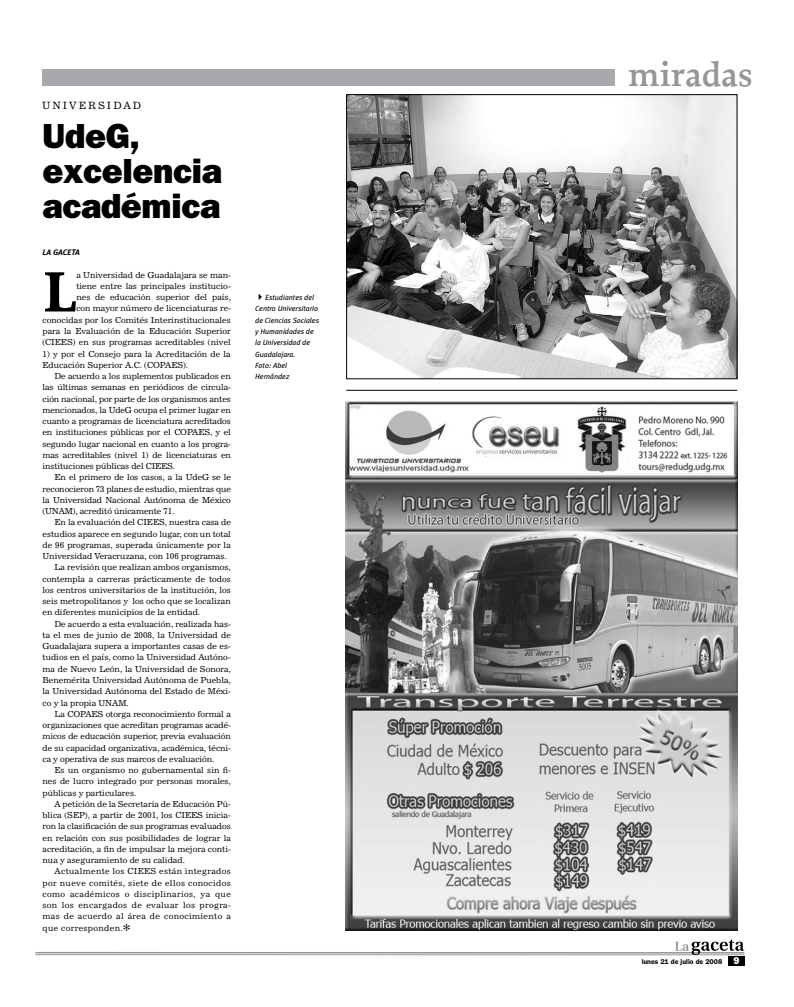
<style>
.page{position:relative;width:794px;height:1007px;background:#fff}
.page>*{position:absolute;margin:0;border:0;box-sizing:border-box;transform-origin:0 0}
.t1{font:700 59.9px "Proforma";color:#000}
.t2{font:800 35px/35px "Franklin Gothic";letter-spacing:-.01em;color:#000}
.t3{font:600 35px "Proforma";color:#939598}
.t4{font:10px "News 702 BT";letter-spacing:.2em;color:#000}
.t5{font:8.2px/11.2px "News 702 BT";color:#000;text-align:justify}
.t6{font:8.2px "News 702 BT";letter-spacing:.04em;color:#000}
.t7{font:italic 700 8px "Meta Plus";letter-spacing:.015em;color:#000}
.t8{font:italic 7.5px/11.2px "Meta Plus";color:#000}
.t9{font:600 7px "Franklin Gothic";color:#000}
.s1{font-family:"Monotype Sorts";font-size:10px}
</style>
<div class="page">
<hr style="left:35px;top:951px;width:709px;height:2px;background:#939598">
<hr style="left:35px;top:954px;width:709px;height:1px;background:#939598">
<div style="left:728px;top:956px;width:16px;height:9px;background:#000"></div>
<img style="left:346px;top:401px;width:391px;height:529px">
<img style="left:348px;top:96px;width:387px;height:281px">
<div style="left:346px;top:94px;width:391px;height:285px;border:1px solid #000"></div>
<div style="left:43px;top:70px;width:572px;height:16px;background:#a7a9ac"></div>
<hr style="left:346px;top:390px;width:391px;height:1px;background:#000">
<svg style="left:675px;top:939px;width:69px;height:17px"></svg>
<p class="t4" style="left:42px;top:99px;width:100px">UNIVERSIDAD</p>
<h2 class="t2" style="left:43px;top:118px;width:181px">UdeG, excelencia académica</h2>
<p class="t7" style="left:43px;top:248px;width:39px">LA GACETA</p>
<h1 class="t1" style="left:43px;top:254px;width:35px">L</h1>
<p class="t5" style="left:43px;top:269px;width:190px;text-align:right">a Universidad de Guadalajara se man-<br>tiene entre las principales institucio-<br>nes de educación superior del país,<br>con mayor número de licenciaturas re&shy;conocidas por los Comités Interinstitucionales para la Evaluación de la Educación Superior (CIEES) en sus programas acreditables (nivel</p>
<p class="t5" style="left:43px;top:348px;width:190px">1) y por el Consejo para la Acreditación de la<br>Educación Superior A.C. (COPAES).</p>
<p class="t5" style="left:43px;top:370px;width:190px;text-indent:12px">De acuerdo a los suplementos publicados en las últimas semanas en periódicos de circula&shy;ción nacional, por parte de los organismos antes mencionados, la UdeG ocupa el primer lugar en cuanto a programas de licenciatura acreditados en instituciones públicas por el COPAES, y el segundo lugar nacional en cuanto a los progra&shy;mas acreditables (nivel 1) de licenciaturas en instituciones públicas del CIEES.</p>
<p class="t5" style="left:43px;top:471px;width:190px;text-indent:12px">En el primero de los casos, a la UdeG se le reconocieron 73 planes de estudio, mientras que la Universidad Nacional Autónoma de México (UNAM), acreditó únicamente 71.</p>
<p class="t5" style="left:55px;top:516px;width:178px">En la evaluación del CIEES, nuestra casa de</p>
<p class="t5" style="left:43px;top:528px;width:190px">estudios aparece en segundo lugar, con un total</p>
<p class="t5" style="left:43px;top:539px;width:190px">de 96 programas, superada únicamente por la</p>
<p class="t5" style="left:43px;top:550px;width:186px">Universidad Veracruzana, con 106 programas.</p>
<p class="t5" style="left:55px;top:561px;width:178px">La revisión que realizan ambos organismos,</p>
<p class="t5" style="left:43px;top:573px;width:190px">contempla a carreras prácticamente de todos</p>
<p class="t5" style="left:43px;top:584px;width:190px">los centros universitarios de la institución, los</p>
<p class="t5" style="left:43px;top:595px;width:190px">seis metropolitanos y los ocho que se localizan</p>
<p class="t5" style="left:43px;top:606px;width:159px">en diferentes municipios de la entidad.</p>
<p class="t5" style="left:55px;top:618px;width:178px">De acuerdo a esta evaluación, realizada has-</p>
<p class="t5" style="left:43px;top:629px;width:190px">ta el mes de junio de 2008, la Universidad de</p>
<p class="t5" style="left:43px;top:640px;width:190px">Guadalajara supera a importantes casas de es-</p>
<p class="t5" style="left:43px;top:651px;width:190px">tudios en el país, como la Universidad Autóno-</p>
<p class="t5" style="left:43px;top:663px;width:190px">ma de Nuevo León, la Universidad de Sonora,</p>
<p class="t5" style="left:43px;top:674px;width:190px">Benemérita Universidad Autónoma de Puebla,</p>
<p class="t5" style="left:43px;top:685px;width:190px">la Universidad Autónoma del Estado de Méxi-</p>
<p class="t5" style="left:43px;top:696px;width:88px">co y la propia UNAM.</p>
<p class="t5" style="left:55px;top:708px;width:178px">La COPAES otorga reconocimiento formal a</p>
<p class="t5" style="left:43px;top:719px;width:190px">organizaciones que acreditan programas acadé-</p>
<p class="t5" style="left:43px;top:730px;width:190px">micos de educación superior, previa evaluación</p>
<p class="t5" style="left:43px;top:741px;width:190px">de su capacidad organizativa, académica, técni-</p>
<p class="t5" style="left:43px;top:753px;width:173px">ca y operativa de sus marcos de evaluación.</p>
<p class="t5" style="left:55px;top:764px;width:178px">Es un organismo no gubernamental sin fi-</p>
<p class="t5" style="left:43px;top:775px;width:190px">nes de lucro integrado por personas morales,</p>
<p class="t5" style="left:43px;top:786px;width:95px">públicas y particulares.</p>
<p class="t5" style="left:55px;top:798px;width:178px">A petición de la Secretaría de Educación Pú-</p>
<p class="t5" style="left:43px;top:809px;width:190px">blica (SEP), a partir de 2001, los CIEES inicia-</p>
<p class="t5" style="left:43px;top:820px;width:190px">ron la clasificación de sus programas evaluados</p>
<p class="t5" style="left:43px;top:831px;width:190px">en relación con sus posibilidades de lograr la</p>
<p class="t5" style="left:43px;top:843px;width:190px">acreditación, a fin de impulsar la mejora conti-</p>
<p class="t5" style="left:43px;top:854px;width:144px">nua y aseguramiento de su calidad.</p>
<p class="t6" style="left:55px;top:866px;width:178px">Actualmente los CIEES están integrados</p>
<p class="t6" style="left:43px;top:877px;width:190px">por nueve comités, siete de ellos conocidos</p>
<p class="t6" style="left:43px;top:888px;width:190px">como académicos o disciplinarios, ya que</p>
<p class="t6" style="left:43px;top:900px;width:190px">son los encargados de evaluar los progra-</p>
<p class="t6" style="left:43px;top:911px;width:190px">mas de acuerdo al área de conocimiento a</p>
<p class="t6" style="left:43px;top:922px;width:89px">que corresponden.<span class="s1">[</span></p>
<p class="t8" style="left:255px;top:292px;width:65px">✔Estudiantes del<br>Centro Universitario de Ciencias Sociales y Humanidades de la Universidad de<br>Guadalajara.<br>Foto: Abel<br>Hernández</p>
<h2 class="t3" style="left:628px;top:53px;width:126px">miradas</h2>
<p class="t9" style="left:641px;top:957px;width:82px">lunes 21 de julio de 2008</p>
</div>
